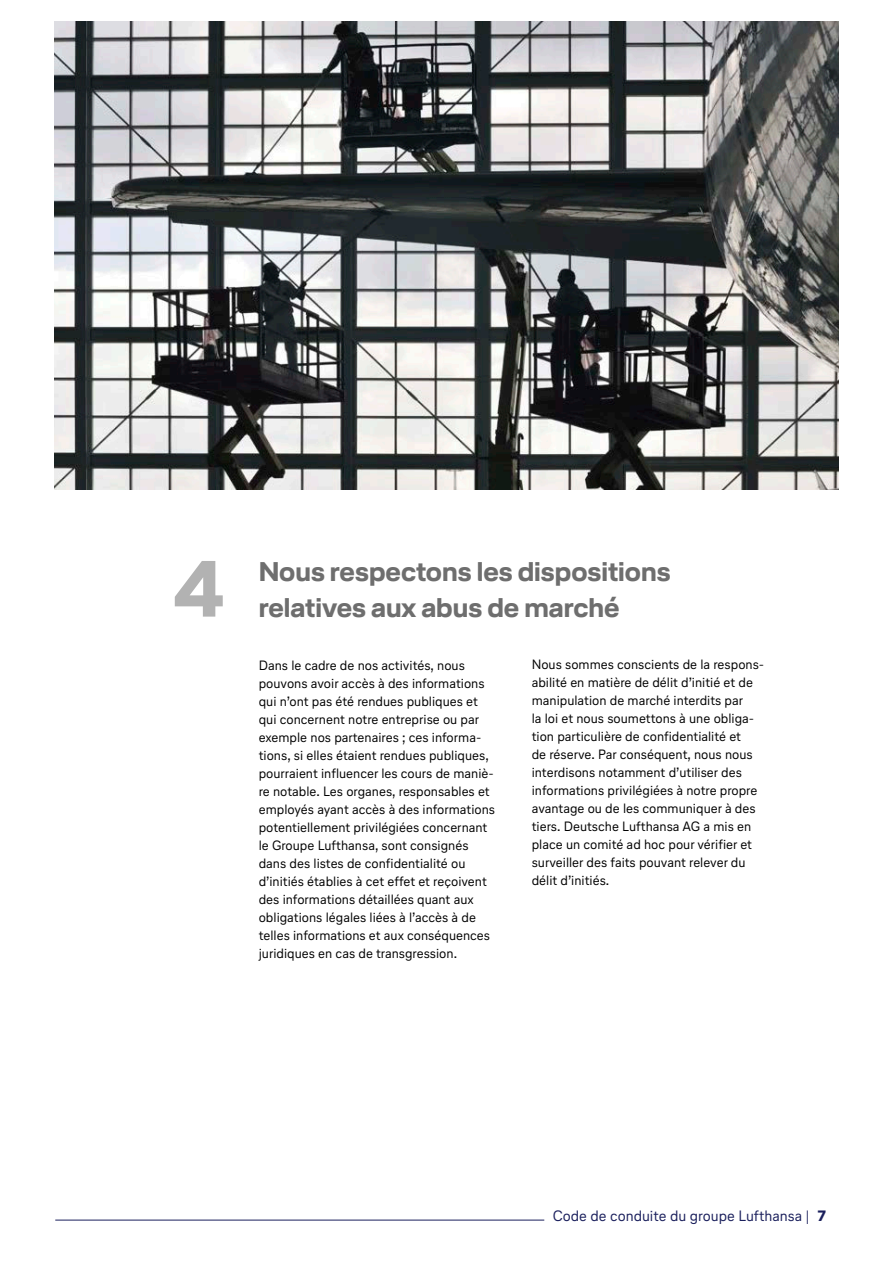
<style>
.page{position:relative;width:893px;height:1263px;background:#fff}
.page>*{position:absolute;margin:0;border:0;box-sizing:border-box;transform-origin:0 0}
.t1{font:700 79.5px "Lufthansa Head";color:#b2b2b2}
.t2{font:700 27px/36px "Lufthansa Head";color:#6e6e6e}
.t3{font:15px "Lufthansa Text";color:#1a1f5c}
.t4{font:700 15px "Lufthansa Head";color:#1a1f5c}
.t5{font:13.5px/18px "Lufthansa Text";color:#000}
</style>
<div class="page">
<img style="left:54px;top:21px;width:785px;height:468px">
<hr style="left:55px;top:1220px;width:489px;height:1px;background:#1a1f5c">
<h1 class="t1" style="left:174px;top:533px;width:52px">4</h1>
<h2 class="t2" style="left:259px;top:552px;width:413px">Nous respectons les dispositions relatives aux abus de marché</h2>
<p class="t5" style="left:259px;top:655px;width:238px">Dans le cadre de nos activités, nous pouvons avoir accès à des informations qui n’ont pas été rendues publiques et qui concernent notre entreprise ou par exemple nos partenaires ; ces informa&shy;tions, si elles étaient rendues publiques, pourraient influencer les cours de maniè&shy;re notable. Les organes, responsables et employés ayant accès à des informations potentiellement privilégiées concernant le Groupe Lufthansa, sont consignés dans des listes de confidentialité ou d’initiés établies à cet effet et reçoivent des informations détaillées quant aux obligations légales liées à l’accès à de telles informations et aux conséquences juridiques en cas de transgression.</p>
<p class="t5" style="left:532px;top:655px;width:234px">Nous sommes conscients de la respons&shy;abilité en matière de délit d’initié et de manipulation de marché interdits par<br>la loi et nous soumettons à une obliga&shy;tion particulière de confidentialité et<br>de réserve. Par conséquent, nous nous interdisons notamment d’utiliser des informations privilégiées à notre propre avantage ou de les communiquer à des tiers. Deutsche Lufthansa AG a mis en place un comité ad hoc pour vérifier et surveiller des faits pouvant relever du délit d’initiés.</p>
<p class="t3" style="left:553px;top:1206px;width:258px">Code de conduite du groupe Lufthansa |</p>
<p class="t4" style="left:818px;top:1205px;width:10px">7</p>
</div>
